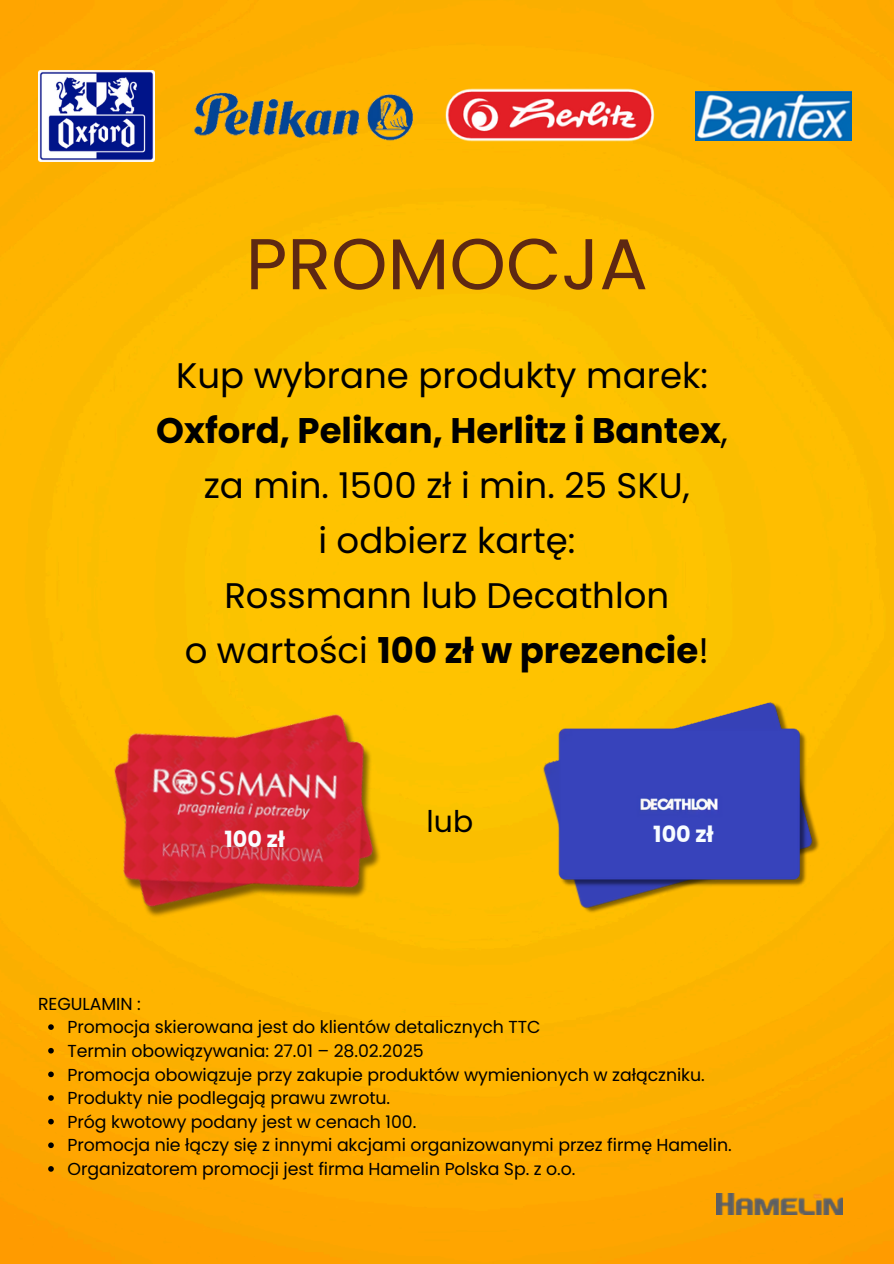
<style>
.page{position:relative;width:894px;height:1264px;background:#fff}
.page>*{position:absolute;margin:0;border:0;box-sizing:border-box;transform-origin:0 0}
.t1{font:71.85px "Poppins";color:#5e2812}
.t2{font:35.55px/55.2px "Poppins";color:#000;text-align:center}
.t3{font:29.85px "Poppins";color:#000}
.t4{font:700 22.35px "Poppins";color:#f8fcff}
.t5{font:17.4px "Poppins";letter-spacing:-.005em;color:#000}
.s1{font-weight:700}
</style>
<div class="page">
<img style="left:0;top:0;width:893px;height:1263px">
<img style="left:424px;top:67px;width:242px;height:95px">
<img style="left:38px;top:70px;width:117px;height:91px">
<img style="left:695px;top:91px;width:156px;height:49px">
<img style="left:171px;top:62px;width:253px;height:95px">
<img style="left:716px;top:1193px;width:126px;height:21px">
<img style="left:38px;top:631px;width:420px;height:386px">
<img style="left:539px;top:698px;width:288px;height:221px">
<svg style="left:48px;top:1024px;width:6px;height:5px"></svg>
<svg style="left:48px;top:1047px;width:6px;height:6px"></svg>
<svg style="left:48px;top:1071px;width:6px;height:6px"></svg>
<svg style="left:48px;top:1095px;width:6px;height:5px"></svg>
<svg style="left:48px;top:1118px;width:6px;height:6px"></svg>
<svg style="left:48px;top:1142px;width:6px;height:6px"></svg>
<svg style="left:48px;top:1166px;width:6px;height:5px"></svg>
<img style="left:555px;top:728px;width:256px;height:160px">
<p class="t1" style="left:246px;top:214px;width:403px">PROMOCJA</p>
<p class="t2" style="left:156px;top:347px;width:573px">Kup wybrane produkty marek:<br><span class="s1">Oxford, Pelikan, Herlitz i Bantex</span>, za min. 1500 zł i min. 25 SKU,<br>i odbierz kartę:<br>Rossmann lub Decathlon<br>o wartości <span class="s1">100 zł w prezencie</span>!</p>
<h4 class="t3" style="left:426px;top:800px;width:48px">lub</h4>
<p class="t4" style="left:224px;top:824px;width:62px">100 zł</p>
<p class="t4" style="left:653px;top:818px;width:62px">100 zł</p>
<p class="t5" style="left:38px;top:991px;width:104px">REGULAMIN :</p>
<p class="t5" style="left:68px;top:1015px;width:474px">Promocja skierowana jest do klientów detalicznych TTC</p>
<p class="t5" style="left:68px;top:1038px;width:358px">Termin obowiązywania: 27.01 – 28.02.2025</p>
<h1 class="t5" style="left:68px;top:1062px;width:638px">Promocja obowiązuje przy zakupie produktów wymienionych w załączniku.</h1>
<h2 class="t5" style="left:68px;top:1085px;width:324px">Produkty nie podlegają prawu zwrotu.</h2>
<p class="t5" style="left:68px;top:1109px;width:350px">Próg kwotowy podany jest w cenach 100.</p>
<h3 class="t5" style="left:68px;top:1133px;width:665px">Promocja nie łączy się z innymi akcjami organizowanymi przez firmę Hamelin.</h3>
<p class="t5" style="left:68px;top:1156px;width:509px">Organizatorem promocji jest firma Hamelin Polska Sp. z o.o.</p>
</div>
